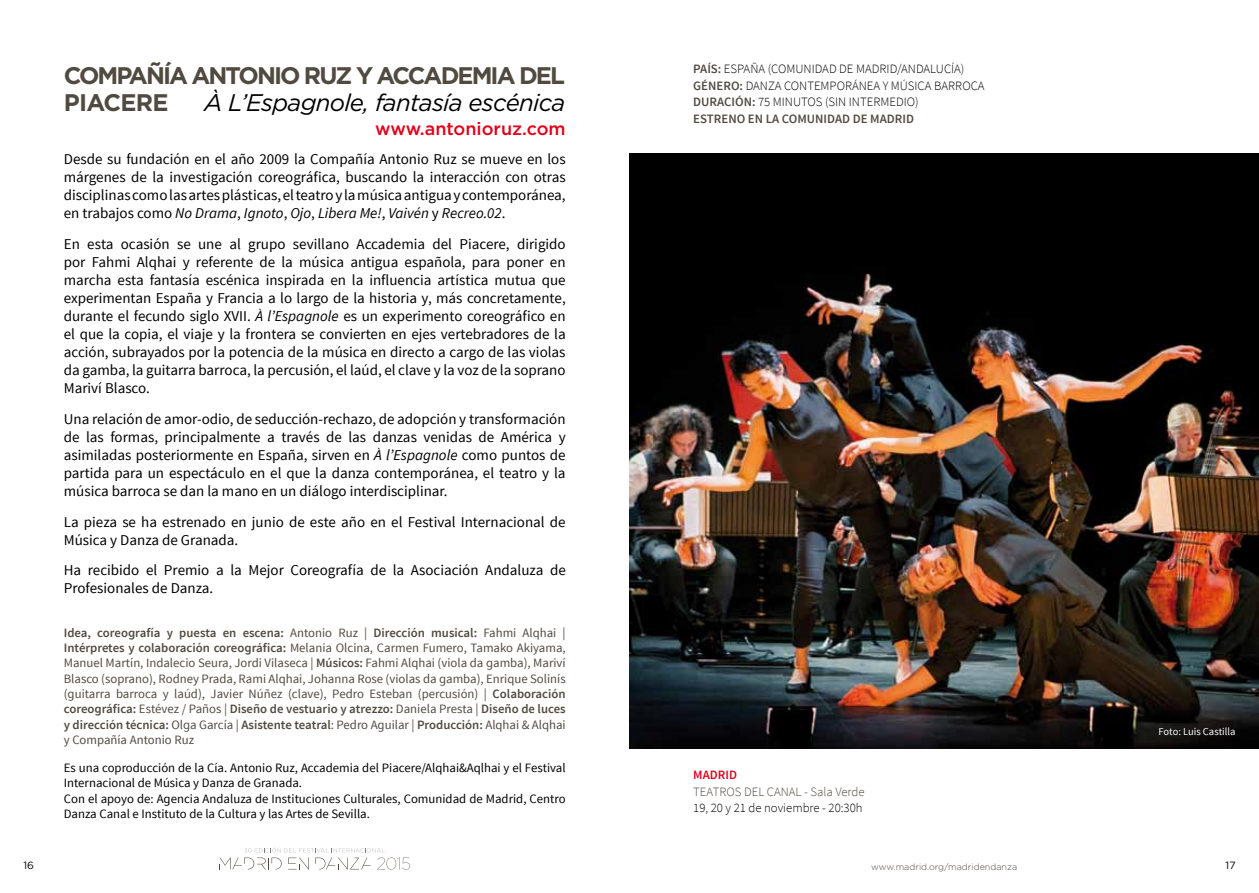
<style>
.page{position:relative;width:1259px;height:893px;background:#fff}
.page>*{position:absolute;margin:0;border:0;box-sizing:border-box;transform-origin:0 0}
.t1{font:700 24px/27px "Gotham HTF";letter-spacing:-.08em;color:#514a40}
.t2{font:italic 24px "Gotham HTF";letter-spacing:-.03em;color:#000}
.t3{font:500 18px "Gotham HTF";color:#e2001a}
.t4{font:15px/18px "Source Sans Pro";color:#000;text-align:justify}
.t5{font:12.75px/15.3px "Source Sans Pro";color:#514a40;text-align:justify}
.t6{font:12.75px/15.3px "Source Sans Pro";color:#000}
.t7{font:300 12.75px/16.5px "Source Sans Pro";color:#000}
.t8{font:300 12.75px "Source Sans Pro";color:#514a40}
.t9{font:600 12.75px "Source Sans Pro";color:#514a40}
.t10{font:600 12.75px "Source Sans Pro";color:#e2001a}
.t11{font:10.5px "Source Sans Pro";color:#fff}
.t12{font:10.5px "Gotham HTF";color:#000}
.t13{font:300 9px "Gotham HTF";color:#514a40}
.s1{font-style:italic}
.s2{font-weight:600}
.s3{font-weight:600;color:#514a40}
</style>
<div class="page">
<svg style="left:219px;top:847px;width:191px;height:23px"></svg>
<img style="left:629px;top:153px;width:630px;height:595px">
<h1 class="t1" style="left:64px;top:61px;width:471px">COMPAÑÍA ANTONIO RUZ Y ACCADEMIA del<br>PIACERE</h1>
<h1 class="t2" style="left:204px;top:89px;width:363px">À L’Espagnole, fantasía escénica</h1>
<p class="t3" style="left:375px;top:118px;width:192px">www.antonioruz.com</p>
<p class="t4" style="left:64px;top:151px;width:503px">Desde su fundación en el año 2009 la Compañía Antonio Ruz se mueve en los márgenes de la investigación coreográfica, buscando la interacción con otras disciplinas como las artes plásticas, el teatro y la música antigua y contemporánea, en trabajos como <span class="s1">No Drama</span>, <span class="s1">Ignoto</span>, <span class="s1">Ojo</span>, <span class="s1">Libera Me!</span>, <span class="s1">Vaivén</span> y <span class="s1">Recreo.02</span>.</p>
<p class="t4" style="left:64px;top:235px;width:503px">En esta ocasión se une al grupo sevillano Accademia del Piacere, dirigido por Fahmi Alqhai y referente de la música antigua española, para poner en marcha esta fantasía escénica inspirada en la influencia artística mutua que experimentan España y Francia a lo largo de la historia y, más concretamente, durante el fecundo siglo XVII. <span class="s1">À l’Espagnole</span> es un experimento coreográfico en el que la copia, el viaje y la frontera se convierten en ejes vertebradores de la acción, subrayados por la potencia de la música en directo a cargo de las violas da gamba, la guitarra barroca, la percusión, el laúd, el clave y la voz de la soprano Mariví Blasco.</p>
<p class="t4" style="left:64px;top:410px;width:503px">Una relación de amor-odio, de seducción-rechazo, de adopción y transformación de las formas, principalmente a través de las danzas venidas de América y asimiladas posteriormente en España, sirven en <span class="s1">À l’Espagnole</span> como puntos de partida para un espectáculo en el que la danza contemporánea, el teatro y la música barroca se dan la mano en un diálogo interdisciplinar.</p>
<p class="t4" style="left:64px;top:513px;width:503px">La pieza se ha estrenado en junio de este año en el Festival Internacional de<br>Música y Danza de Granada.</p>
<p class="t4" style="left:64px;top:562px;width:503px">Ha recibido el Premio a la Mejor Coreografía de la Asociación Andaluza de<br>Profesionales de Danza.</p>
<p class="t5" style="left:64px;top:625px;width:503px"><span class="s2">Idea, coreografía y puesta en escena:</span> Antonio Ruz | <span class="s2">Dirección musical:</span> Fahmi Alqhai | <span class="s2">Intérpretes y colaboración coreográfica:</span> Melania Olcina, Carmen Fumero, Tamako Akiyama, Manuel Martín, Indalecio Seura, Jordi Vilaseca | <span class="s2">Músicos:</span> Fahmi Alqhai (viola da gamba), Mariví Blasco (soprano), Rodney Prada, Rami Alqhai, Johanna Rose (violas da gamba), Enrique Solinís (guitarra barroca y laúd), Javier Núñez (clave), Pedro Esteban (percusión) | <span class="s2">Colaboración coreográfica:</span> Estévez / Paños | <span class="s2">Diseño de vestuario y atrezzo:</span> Daniela Presta | <span class="s2">Diseño de luces y dirección técnica:</span> Olga García | <span class="s2">Asistente teatral</span>: Pedro Aguilar | <span class="s2">Producción:</span> Alqhai &amp; Alqhai y Compañía Antonio Ruz</p>
<p class="t6" style="left:64px;top:760px;width:503px">Es una coproducción de la Cía. Antonio Ruz, Accademia del Piacere/Alqhai&amp;Aqlhai y el Festival Internacional de Música y Danza de Granada.<br>Con el apoyo de: Agencia Andaluza de Instituciones Culturales, Comunidad de Madrid, Centro Danza Canal e Instituto de la Cultura y las Artes de Sevilla.</p>
<p class="t7" style="left:693px;top:61px;width:285px"><span class="s3">País:</span> ESPAÑA (COMUNIDAD DE MADRID/ANDALU CÍA)<br><span class="s3">Gén ero:</span> DANZA CONTEMPORÁNEA Y MÚSICA BARROCA <span class="s3">Duración:</span> 75 MINUTOS (SIN INTERMEDIO)<br><span class="s3">estreno en la com unidad</span></p>
<p class="t9" style="left:852px;top:111px;width:26px">de madrid</p>
<p class="t10" style="left:693px;top:767px;width:9px">madrid</p>
<p class="t8" style="left:693px;top:784px;width:173px">TEATROS DEL CANAL - SALA VERDE</p>
<p class="t7" style="left:693px;top:800px;width:171px">19, 20 Y 21 DE NOVIEMBRE - 20:30H</p>
<p class="t11" style="left:1158px;top:725px;width:79px">Foto: Luis Castilla</p>
<p class="t12" style="left:23px;top:860px;width:12px">16</p>
<p class="t12" style="left:1225px;top:860px;width:12px">17</p>
<p class="t13" style="left:871px;top:861px;width:147px">www.madrid.org/madridendanza</p>
</div>
